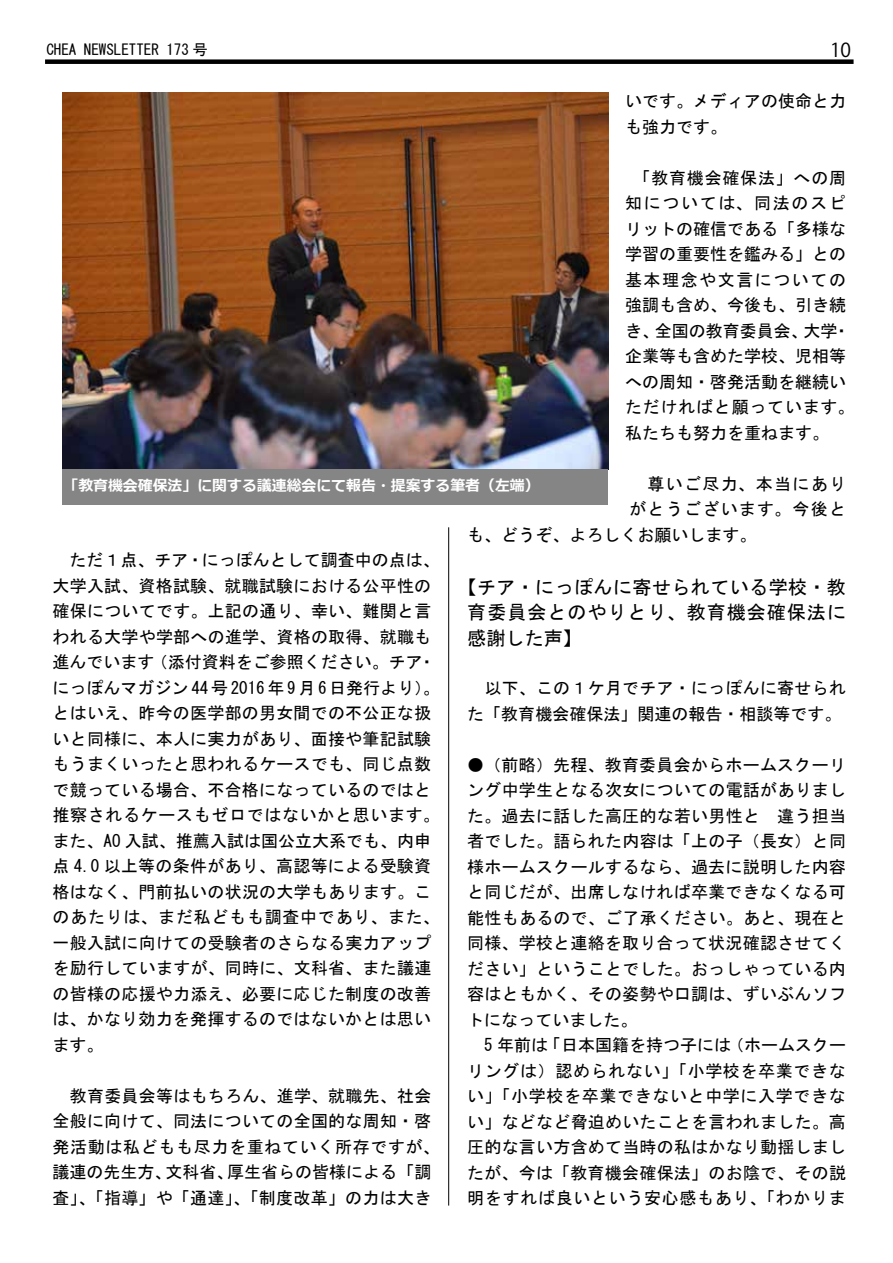
<style>
.page{position:relative;width:893px;height:1263px;background:#fff}
.page>*{position:absolute;margin:0;border:0;box-sizing:border-box;transform-origin:0 0}
.t1{font:19.2px/25.5px "MS Gothic";letter-spacing:.015em;color:#000;text-align:justify}
.t2{font:19.2px "Koz Go Pr 6 N";color:#000}
.t3{font:16.95px/25.5px "MS Gothic";letter-spacing:.015em;color:#000}
.t4{font:16.95px "MS Gothic";letter-spacing:.075em;color:#000}
.t5{font:15px "MS Gothic";color:#000}
.t6{font:700 14.85px "Meiryo";color:#fff}
</style>
<div class="page">
<div style="left:45px;top:59px;width:809px;height:5px;background:#000"></div>
<hr style="left:448px;top:527px;width:1px;height:678px;background:#000">
<img style="left:62px;top:93px;width:546px;height:376px">
<div style="left:62px;top:469px;width:546px;height:36px;background:#858585"></div>
<p class="t5" style="left:46px;top:42px;width:163px">CHEA NEWSLETTER 173 号</p>
<p class="t2" style="left:830px;top:39px;width:23px">10</p>
<p class="t3" style="left:625px;top:88px;width:222px">いです。メディアの使命と力も強力です。</p>
<p class="t3" style="left:625px;top:165px;width:231px">　「教育機会確保法」への周知については、同法のスピリットの確信である「多様な学習の重要性を鑑みる」との基本理念や文言についての強調も含め、今後も、引き続き、全国の教育委員会、大学・企業等も含めた学校、児相等への周知・啓発活動を継続いただければと願っています。私たちも努力を重ねます。</p>
<p class="t4" style="left:629px;top:475px;width:218px">　尊いご尽力、本当にあり</p>
<p class="t4" style="left:629px;top:501px;width:218px">がとうございます。今後と</p>
<p class="t3" style="left:467px;top:522px;width:291px">も、どうぞ、よろしくお願いします。</p>
<p class="t1" style="left:467px;top:574px;width:380px;text-indent:-10px">【チア・にっぽんに寄せられている学校・教育委員会とのやりとり、教育機会確保法に感謝した声】</p>
<p class="t3" style="left:467px;top:675px;width:380px">　以下、この１ケ月でチア・にっぽんに寄せられた「教育機会確保法」関連の報告・相談等です。</p>
<p class="t3" style="left:467px;top:752px;width:380px">●（前略）先程、教育委員会からホームスクーリング中学生となる次女についての電話がありました。過去に話した高圧的な若い男性と　違う担当者でした。語られた内容は「上の子（長女）と同様ホームスクールするなら、過去に説明した内容と同じだが、出席しなければ卒業できなくなる可能性もあるので、ご了承ください。あと、現在と同様、学校と連絡を取り合って状況確認させてください」ということでした。おっしゃっている内容はともかく、その姿勢や口調は、ずいぶんソフトになっていました。<br>　5 年前は「日本国籍を持つ子には（ホームスクーリングは）認められない」「小学校を卒業できない」「小学校を卒業できないと中学に入学できない」などなど脅迫めいたことを言われました。高圧的な言い方含めて当時の私はかなり動揺しましたが、今は「教育機会確保法」のお陰で、その説明をすれば良いという安心感もあり、「わかりま</p>
<p class="t6" style="left:63px;top:475px;width:478px">「教育機会確保法」に関する議連総会にて報告・提案する筆者（左端）</p>
<p class="t3" style="left:53px;top:547px;width:389px">　ただ１点、チア・にっぽんとして調査中の点は、大学入試、資格試験、就職試験における公平性の確保についてです。上記の通り、幸い、難関と言われる大学や学部への進学、資格の取得、就職も進んでいます（添付資料をご参照ください。チア・にっぽんマガジン 44号 2016 年 9 月 6 日発行より）。とはいえ、昨今の医学部の男女間での不公正な扱いと同様に、本人に実力があり、面接や筆記試験もうまくいったと思われるケースでも、同じ点数で競っている場合、不合格になっているのではと推察されるケースもゼロではないかと思います。また、AO 入試、推薦入試は国公立大系でも、内申点 4.0 以上等の条件があり、高認等による受験資格はなく、門前払いの状況の大学もあります。このあたりは、まだ私どもも調査中であり、また、一般入試に向けての受験者のさらなる実力アップを励行していますが、同時に、文科省、また議連の皆様の応援や力添え、必要に応じた制度の改善は、かなり効力を発揮するのではないかとは思います。</p>
<p class="t3" style="left:53px;top:1083px;width:389px">　教育委員会等はもちろん、進学、就職先、社会全般に向けて、同法についての全国的な周知・啓発活動は私どもも尽力を重ねていく所存ですが、議連の先生方、文科省、厚生省らの皆様による「調査」、「指導」や「通達」、「制度改革」の力は大き</p>
</div>
